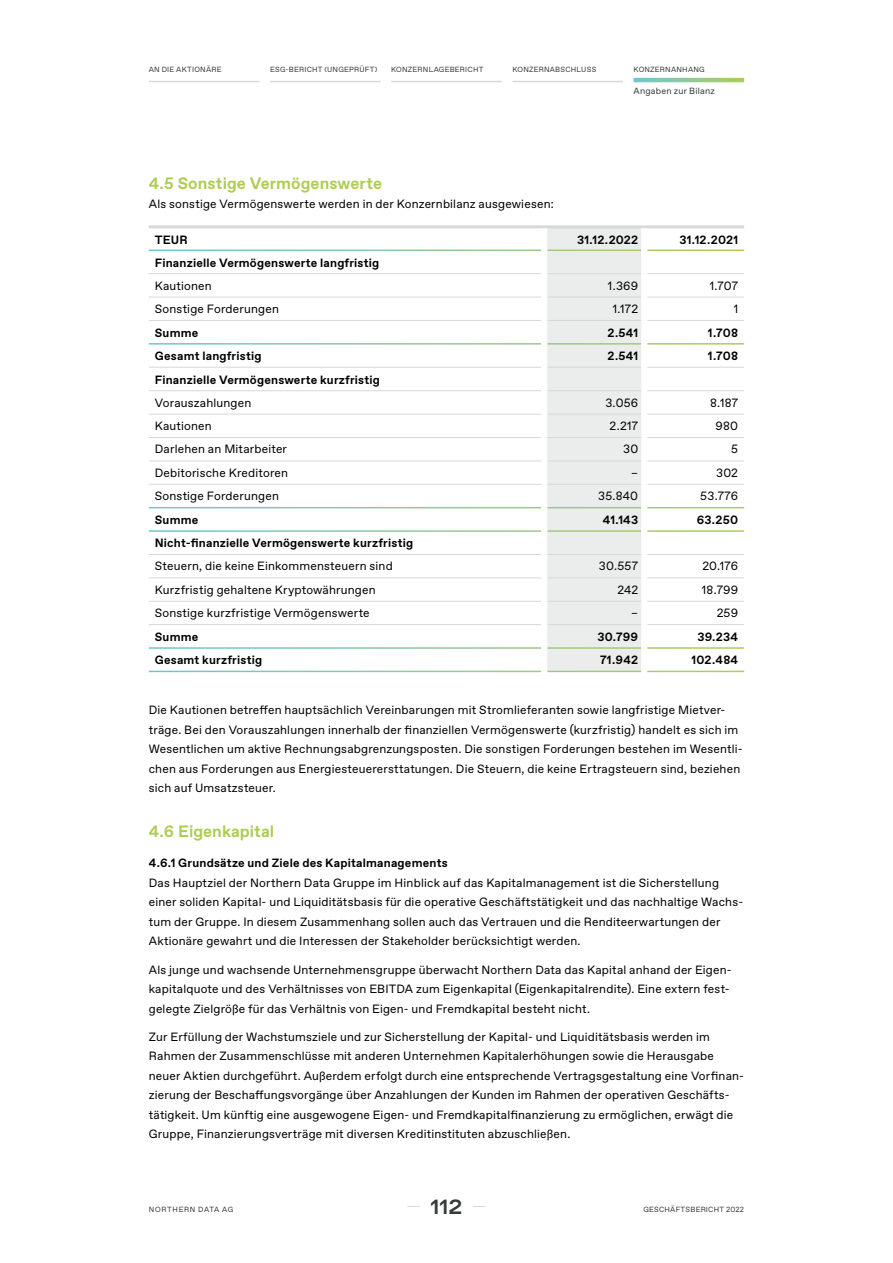
<style>
.page{position:relative;width:893px;height:1263px;background:#fff}
.page>*{position:absolute;margin:0;border:0;box-sizing:border-box;transform-origin:0 0}
.t1{font:20.55px "ABC Favorit Extended Variable";color:#383a3a}
.t2{font:700 16.5px "ABC Favorit";letter-spacing:.005em;color:#aecc52}
.t3{font:12px/19.5px "Favorit Pro";letter-spacing:.015em;color:#000}
.t4{font:700 12px "ABC Favorit";letter-spacing:.015em;color:#000}
.t5{font:9px "Favorit Pro";letter-spacing:.025em;color:#383a3a}
.t6{font:7.5px "Favorit Pro";letter-spacing:.03em;color:#383a3a}
.t7{font:7.5px "Favorit Pro";letter-spacing:.085em;color:#383a3a}
</style>
<div class="page">
<svg style="left:407px;top:1206px;width:13px;height:1px"></svg>
<svg style="left:473px;top:1206px;width:13px;height:1px"></svg>
<hr style="left:270px;top:81px;width:111px;height:1px;background:#d6d9d8">
<hr style="left:391px;top:81px;width:111px;height:1px;background:#d6d9d8">
<hr style="left:512px;top:81px;width:111px;height:1px;background:#d6d9d8">
<hr style="left:149px;top:81px;width:110px;height:1px;background:#d6d9d8">
<svg style="left:634px;top:78px;width:110px;height:4px"></svg>
<div style="left:547px;top:228px;width:94px;height:443px;background:#ebecec"></div>
<hr style="left:149px;top:273px;width:392px;height:1px;background:#d6d9d8">
<hr style="left:547px;top:273px;width:94px;height:1px;background:#d6d9d8">
<hr style="left:647px;top:273px;width:97px;height:1px;background:#d6d9d8">
<hr style="left:149px;top:297px;width:392px;height:1px;background:#d6d9d8">
<hr style="left:547px;top:297px;width:94px;height:1px;background:#d6d9d8">
<hr style="left:647px;top:297px;width:97px;height:1px;background:#d6d9d8">
<hr style="left:149px;top:320px;width:392px;height:1px;background:#d6d9d8">
<hr style="left:547px;top:320px;width:94px;height:1px;background:#d6d9d8">
<hr style="left:647px;top:320px;width:97px;height:1px;background:#d6d9d8">
<hr style="left:149px;top:390px;width:392px;height:1px;background:#d6d9d8">
<hr style="left:547px;top:390px;width:94px;height:1px;background:#d6d9d8">
<hr style="left:647px;top:390px;width:97px;height:1px;background:#d6d9d8">
<hr style="left:149px;top:414px;width:392px;height:1px;background:#d6d9d8">
<hr style="left:547px;top:414px;width:94px;height:1px;background:#d6d9d8">
<hr style="left:647px;top:414px;width:97px;height:1px;background:#d6d9d8">
<hr style="left:149px;top:437px;width:392px;height:1px;background:#d6d9d8">
<hr style="left:547px;top:437px;width:94px;height:1px;background:#d6d9d8">
<hr style="left:647px;top:437px;width:97px;height:1px;background:#d6d9d8">
<hr style="left:149px;top:461px;width:392px;height:1px;background:#d6d9d8">
<hr style="left:547px;top:461px;width:94px;height:1px;background:#d6d9d8">
<hr style="left:647px;top:461px;width:97px;height:1px;background:#d6d9d8">
<hr style="left:149px;top:367px;width:392px;height:1px;background:#d6d9d8">
<hr style="left:547px;top:367px;width:94px;height:1px;background:#d6d9d8">
<hr style="left:647px;top:367px;width:97px;height:1px;background:#d6d9d8">
<hr style="left:149px;top:484px;width:392px;height:1px;background:#d6d9d8">
<hr style="left:547px;top:484px;width:94px;height:1px;background:#d6d9d8">
<hr style="left:647px;top:484px;width:97px;height:1px;background:#d6d9d8">
<hr style="left:149px;top:554px;width:392px;height:1px;background:#d6d9d8">
<hr style="left:547px;top:554px;width:94px;height:1px;background:#d6d9d8">
<hr style="left:647px;top:554px;width:97px;height:1px;background:#d6d9d8">
<hr style="left:149px;top:578px;width:392px;height:1px;background:#d6d9d8">
<hr style="left:547px;top:578px;width:94px;height:1px;background:#d6d9d8">
<hr style="left:647px;top:578px;width:97px;height:1px;background:#d6d9d8">
<hr style="left:149px;top:601px;width:392px;height:1px;background:#d6d9d8">
<hr style="left:547px;top:601px;width:94px;height:1px;background:#d6d9d8">
<hr style="left:647px;top:601px;width:97px;height:1px;background:#d6d9d8">
<hr style="left:149px;top:624px;width:392px;height:1px;background:#d6d9d8">
<hr style="left:547px;top:624px;width:94px;height:1px;background:#d6d9d8">
<hr style="left:647px;top:624px;width:97px;height:1px;background:#d6d9d8">
<hr style="left:547px;top:249px;width:94px;height:2px;background:#fff">
<hr style="left:149px;top:225px;width:395px;height:3px;background:#d6d9d8">
<hr style="left:544px;top:225px;width:100px;height:3px;background:#d6d9d8">
<hr style="left:644px;top:225px;width:100px;height:3px;background:#d6d9d8">
<hr style="left:547px;top:343px;width:94px;height:2px;background:#fff">
<hr style="left:547px;top:647px;width:94px;height:2px;background:#fff">
<hr style="left:547px;top:507px;width:94px;height:1px;background:#fff">
<hr style="left:547px;top:530px;width:94px;height:2px;background:#fff">
<p class="t6" style="left:149px;top:65px;width:74px">AN DIE AKTIONÄRE</p>
<p class="t6" style="left:270px;top:65px;width:109px">ESG-BERICHT (UNGEPRÜFT)</p>
<p class="t6" style="left:391px;top:65px;width:94px">KONZERNLAGEBERICHT</p>
<p class="t6" style="left:512px;top:65px;width:85px">KONZERNABSCHLUSS</p>
<p class="t6" style="left:634px;top:65px;width:73px">KONZERNANHANG</p>
<p class="t5" style="left:634px;top:85px;width:83px">Angaben zur Bilanz</p>
<h2 class="t2" style="left:149px;top:173px;width:235px">4.5 Sonstige Vermögenswerte</h2>
<p class="t3" style="left:149px;top:194px;width:406px">Als sonstige Vermögenswerte werden in der Konzernbilanz ausgewiesen:</p>
<p class="t4" style="left:155px;top:232px;width:34px">TEUR</p>
<p class="t4" style="left:577px;top:232px;width:63px">31.12.2022</p>
<p class="t4" style="left:679px;top:232px;width:60px">31.12.2021</p>
<p class="t4" style="left:155px;top:255px;width:226px">Finanzielle Vermögenswerte langfristig</p>
<p class="t3" style="left:155px;top:275px;width:58px">Kautionen</p>
<p class="t3" style="left:608px;top:275px;width:32px">1.369</p>
<p class="t3" style="left:710px;top:275px;width:30px">1.707</p>
<p class="t3" style="left:155px;top:299px;width:126px">Sonstige Forderungen</p>
<p class="t3" style="left:613px;top:299px;width:27px">1.172</p>
<p class="t3" style="left:734px;top:299px;width:6px">1</p>
<p class="t4" style="left:155px;top:325px;width:45px">Summe</p>
<p class="t4" style="left:607px;top:325px;width:32px">2.541</p>
<p class="t4" style="left:708px;top:325px;width:32px">1.708</p>
<p class="t4" style="left:155px;top:349px;width:108px">Gesamt langfristig</p>
<p class="t4" style="left:607px;top:349px;width:32px">2.541</p>
<p class="t4" style="left:708px;top:349px;width:32px">1.708</p>
<p class="t4" style="left:155px;top:372px;width:227px">Finanzielle Vermögenswerte kurzfristig</p>
<p class="t3" style="left:155px;top:392px;width:98px">Vorauszahlungen</p>
<p class="t3" style="left:605px;top:392px;width:34px">3.056</p>
<p class="t3" style="left:710px;top:392px;width:29px">8.187</p>
<p class="t3" style="left:155px;top:416px;width:58px">Kautionen</p>
<p class="t3" style="left:609px;top:416px;width:30px">2.217</p>
<p class="t3" style="left:716px;top:416px;width:24px">980</p>
<p class="t3" style="left:155px;top:439px;width:134px">Darlehen an Mitarbeiter</p>
<p class="t3" style="left:623px;top:439px;width:17px">30</p>
<p class="t3" style="left:731px;top:439px;width:8px">5</p>
<p class="t3" style="left:155px;top:463px;width:135px">Debitorische Kreditoren</p>
<p class="t3" style="left:631px;top:463px;width:8px">–</p>
<p class="t3" style="left:716px;top:463px;width:23px">302</p>
<p class="t3" style="left:155px;top:486px;width:126px">Sonstige Forderungen</p>
<p class="t3" style="left:598px;top:486px;width:42px">35.840</p>
<p class="t3" style="left:700px;top:486px;width:39px">53.776</p>
<p class="t4" style="left:155px;top:513px;width:45px">Summe</p>
<p class="t4" style="left:603px;top:513px;width:37px">41.143</p>
<p class="t4" style="left:697px;top:513px;width:43px">63.250</p>
<p class="t4" style="left:155px;top:536px;width:260px">Nicht-finanzielle Vermögenswerte kurzfristig</p>
<p class="t3" style="left:155px;top:556px;width:240px">Steuern, die keine Einkommensteuern sind</p>
<p class="t3" style="left:599px;top:556px;width:41px">30.557</p>
<p class="t3" style="left:702px;top:556px;width:37px">20.176</p>
<p class="t3" style="left:155px;top:580px;width:222px">Kurzfristig gehaltene Kryptowährungen</p>
<p class="t3" style="left:617px;top:580px;width:22px">242</p>
<p class="t3" style="left:702px;top:580px;width:38px">18.799</p>
<p class="t3" style="left:155px;top:603px;width:216px">Sonstige kurzfristige Vermögenswerte</p>
<p class="t3" style="left:631px;top:603px;width:8px">–</p>
<p class="t3" style="left:717px;top:603px;width:23px">259</p>
<p class="t4" style="left:155px;top:630px;width:45px">Summe</p>
<p class="t4" style="left:597px;top:630px;width:42px">30.799</p>
<p class="t4" style="left:697px;top:630px;width:42px">39.234</p>
<p class="t4" style="left:155px;top:653px;width:109px">Gesamt kurzfristig</p>
<p class="t4" style="left:600px;top:653px;width:39px">71.942</p>
<p class="t4" style="left:691px;top:653px;width:48px">102.484</p>
<p class="t3" style="left:149px;top:700px;width:595px">Die Kautionen betreffen hauptsächlich Vereinbarungen mit Stromlieferanten sowie langfristige Mietver&shy;träge. Bei den Vorauszahlungen innerhalb der finanziellen Vermögenswerte (kurzfristig) handelt es sich im Wesentlichen um aktive Rechnungsabgrenzungsposten. Die sonstigen Forderungen bestehen im Wesentli&shy;chen aus Forderungen aus Energiesteuerersttatungen. Die Steuern, die keine Ertragsteuern sind, beziehen sich auf Umsatzsteuer.</p>
<h2 class="t2" style="left:149px;top:822px;width:127px">4.6 Eigenkapital</h2>
<p class="t4" style="left:149px;top:856px;width:300px">4.6.1 Grundsätze und Ziele des Kapitalmanagements</p>
<p class="t3" style="left:149px;top:873px;width:596px">Das Hauptziel der Northern Data Gruppe im Hinblick auf das Kapitalmanagement ist die Sicherstellung einer soliden Kapital- und Liquiditätsbasis für die operative Geschäftstätigkeit und das nachhaltige Wachs&shy;tum der Gruppe. In diesem Zusammenhang sollen auch das Vertrauen und die Renditeerwartungen der Aktionäre gewahrt und die Interessen der Stakeholder berücksichtigt werden.</p>
<p class="t3" style="left:149px;top:959px;width:584px">Als junge und wachsende Unternehmensgruppe überwacht Northern Data das Kapital anhand der Eigen&shy;kapitalquote und des Verhältnisses von EBITDA zum Eigenkapital (Eigenkapitalrendite). Eine extern fest&shy;gelegte Zielgröße für das Verhältnis von Eigen- und Fremdkapital besteht nicht.</p>
<p class="t3" style="left:149px;top:1026px;width:597px">Zur Erfüllung der Wachstumsziele und zur Sicherstellung der Kapital- und Liquiditätsbasis werden im Rahmen der Zusammenschlüsse mit anderen Unternehmen Kapitalerhöhungen sowie die Herausgabe neuer Aktien durchgeführt. Außerdem erfolgt durch eine entsprechende Vertragsgestaltung eine Vorfinan&shy;zierung der Beschaffungsvorgänge über Anzahlungen der Kunden im Rahmen der operativen Geschäfts&shy;tätigkeit. Um künftig eine ausgewogene Eigen- und Fremdkapitalfinanzierung zu ermöglichen, erwägt die Gruppe, Finanzierungsverträge mit diversen Kreditinstituten abzuschließen.</p>
<p class="t7" style="left:149px;top:1204px;width:86px">NORTHERN DATA AG</p>
<h1 class="t1" style="left:430px;top:1195px;width:34px">112</h1>
<p class="t6" style="left:643px;top:1204px;width:102px">GESCHÄFTSBERICHT 2022</p>
</div>
